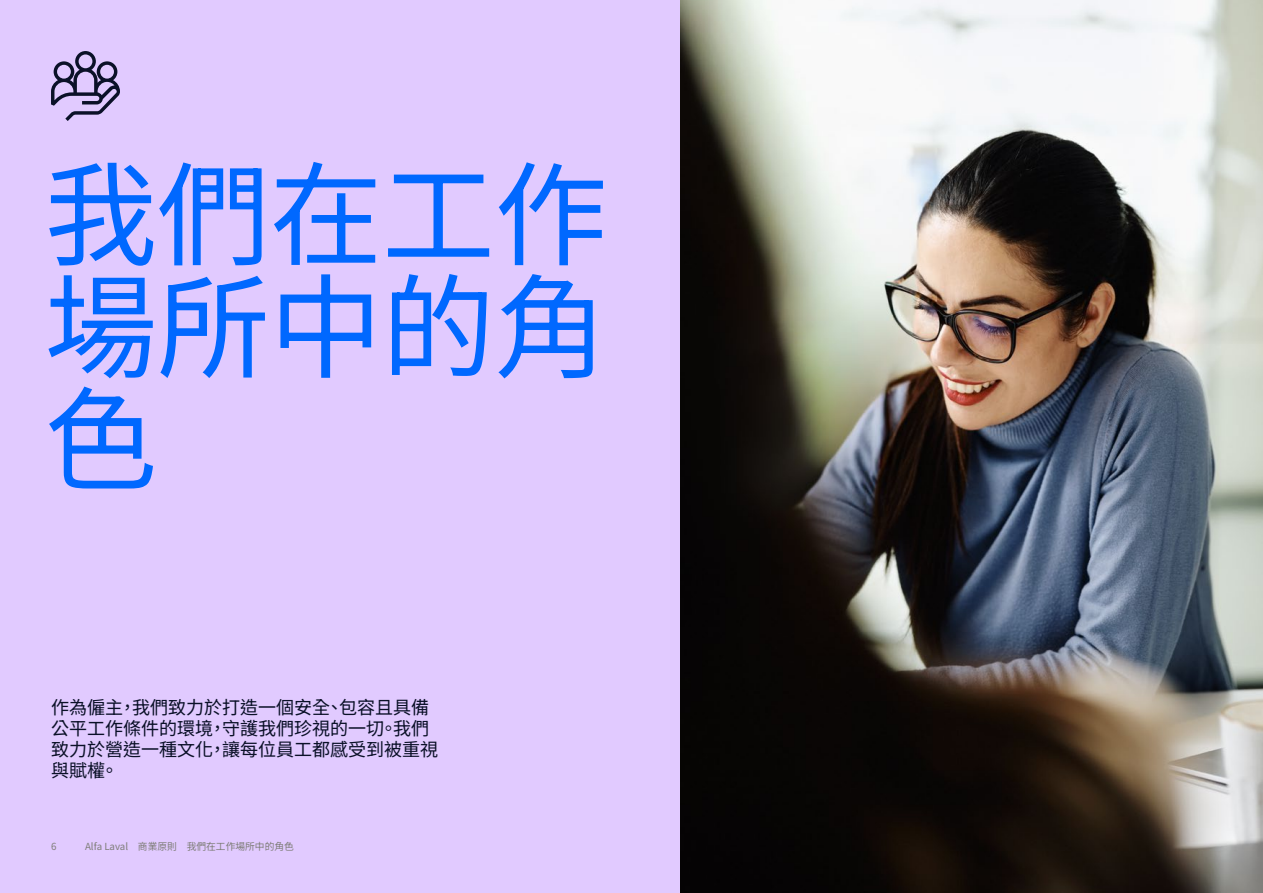
<style>
.page{position:relative;width:1263px;height:893px;background:#fff}
.page>*{position:absolute;margin:0;border:0;box-sizing:border-box;transform-origin:0 0}
.t1{font:112.5px/112.5px "Noto Sans TC";color:#0068ff;text-align:justify}
.t2{font:18px/21px "Noto Sans TC";color:#0b1128}
.t3{font:9.75px "Noto Sans TC";color:#7f7e79}
</style>
<div class="page">
<div style="left:0;top:0;width:681px;height:893px;background:#e1caff"></div>
<img style="left:681px;top:0;width:582px;height:893px">
<svg style="left:51px;top:51px;width:69px;height:70px"></svg>
<h1 class="t1" style="left:45px;top:161px;width:564px">我們在工作場所中的角色</h1>
<p class="t2" style="left:51px;top:697px;width:388px">作為僱主，我們致力於打造一個安全、包容且具備公平工作條件的環境，守護我們珍視的一切。我們致力於營造一種文化，讓每位員工都感受到被重視與賦權。</p>
<p class="t3" style="left:51px;top:841px;width:7px">6</p>
<p class="t3" style="left:85px;top:841px;width:210px">Alfa Laval 商業原則 我們在工作場所中的角色</p>
</div>
